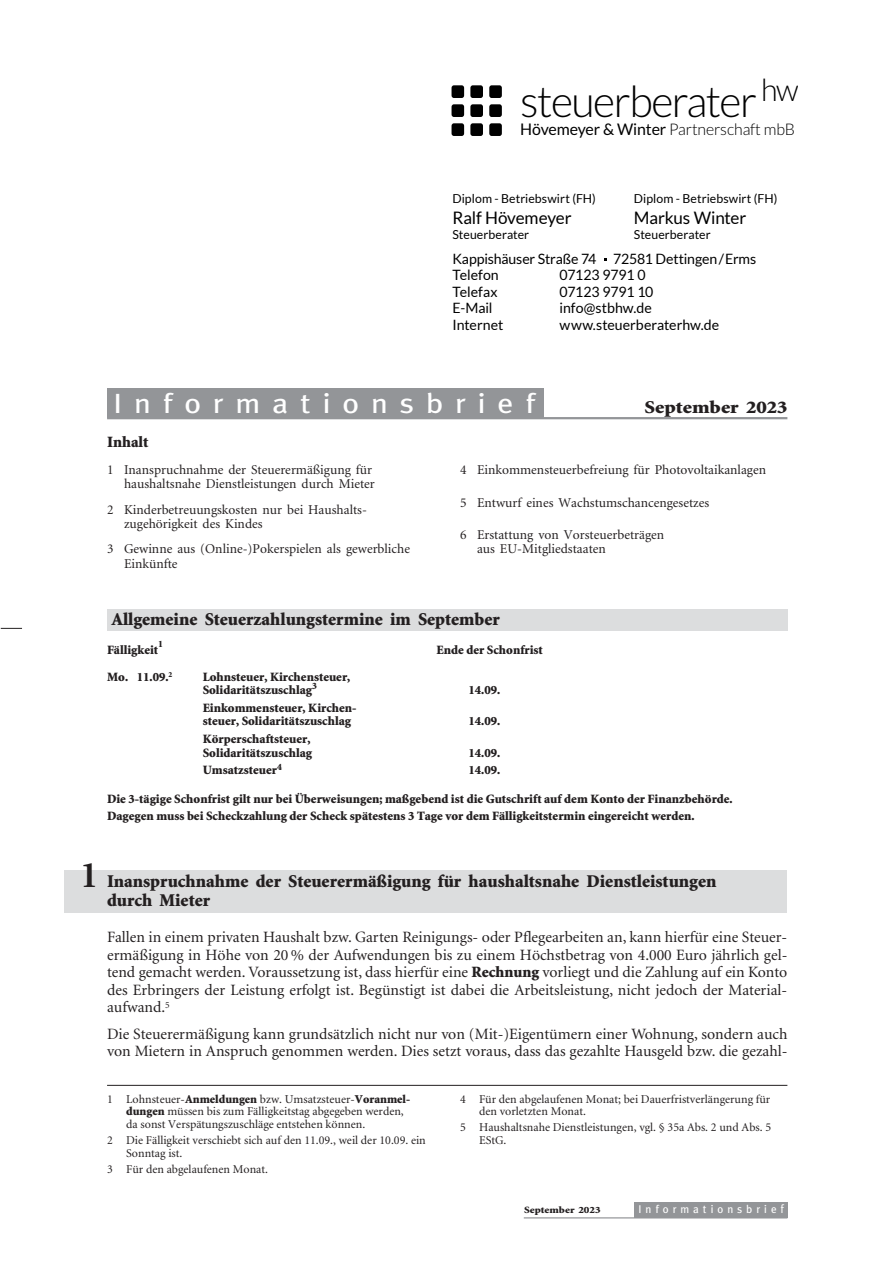
<style>
.page{position:relative;width:886px;height:1261px;background:#fff}
.page>*{position:absolute;margin:0;border:0;box-sizing:border-box;transform-origin:0 0}
.t1{font:300 43.35px "Lato";letter-spacing:-.035em;color:#000}
.t2{font:27.75px "Meta";letter-spacing:.375em;color:#fff;scale:1.15 1}
.t3{font:900 18px/19.2px "Minion";color:#231f20}
.t4{font:900 18px "Minion";color:#231f20;scale:1.15 1}
.t5{font:17.25px "Lato";letter-spacing:-.01em;color:#000}
.t6{font:16.05px "Lato";letter-spacing:-.005em;color:#000}
.t7{font:15.75px/17.4px "Minion";color:#231f20;text-align:justify}
.t8{font:900 15.75px "Minion";color:#231f20}
.t9{font:14.25px/16.5px "Lato";letter-spacing:-.005em;color:#000}
.t10{font:13.5px/14.2px "Minion";color:#231f20}
.t11{font:900 12.75px/13.5px "Minion";color:#231f20}
.t12{font:12.3px "Lato";letter-spacing:.005em;color:#000}
.t13{font:12px/12.8px "Minion";color:#231f20}
.t14{font:11.25px "Meta";letter-spacing:.36em;color:#fff}
.t15{font:900 9.75px "Minion";color:#231f20}
.t16{font:900 9.6px "Minion";color:#231f20;scale:1.15 1}
.s1{font-weight:300}
.s2{font-weight:700;font-size:37.5px}
.s3{font-weight:900}
.s4{font-size:12px}
</style>
<div class="page">
<div style="left:489px;top:85px;width:13px;height:13px;background:#000;border-radius:2px"></div>
<div style="left:470px;top:104px;width:13px;height:13px;background:#000;border-radius:2px"></div>
<div style="left:452px;top:85px;width:12px;height:13px;background:#000;border-radius:2px"></div>
<div style="left:470px;top:85px;width:13px;height:13px;background:#000;border-radius:2px"></div>
<div style="left:489px;top:104px;width:13px;height:13px;background:#000;border-radius:2px"></div>
<div style="left:452px;top:104px;width:12px;height:13px;background:#000;border-radius:2px"></div>
<div style="left:489px;top:123px;width:13px;height:13px;background:#000;border-radius:2px"></div>
<div style="left:470px;top:123px;width:13px;height:13px;background:#000;border-radius:2px"></div>
<div style="left:452px;top:123px;width:12px;height:13px;background:#000;border-radius:2px"></div>
<div style="left:634px;top:1201px;width:153px;height:16px;background:#939598"></div>
<hr style="left:524px;top:1216px;width:263px;height:2px;background:#939598">
<hr style="left:107px;top:1084px;width:680px;height:1px;background:#231f20">
<div style="left:107px;top:609px;width:680px;height:21px;background:#dcddde"></div>
<div style="left:65px;top:870px;width:722px;height:42px;background:#dcddde"></div>
<div style="left:107px;top:388px;width:437px;height:30px;background:#939598"></div>
<hr style="left:107px;top:417px;width:680px;height:2px;background:#939598">
<svg style="left:1px;top:628px;width:21px;height:1px"></svg>
<h1 class="t1" style="left:520px;top:78px;width:280px">steuerberater <sup>hw</sup></h1>
<p class="t6" style="left:520px;top:120px;width:276px">Hövemeyer &amp; Winter <span class="s1">Partnerschaft mbB</span></p>
<p class="t12" style="left:452px;top:192px;width:145px">Diplom - Betriebswirt (FH)</p>
<p class="t12" style="left:634px;top:192px;width:145px">Diplom - Betriebswirt (FH)</p>
<p class="t5" style="left:452px;top:208px;width:121px">Ralf Hövemeyer</p>
<p class="t5" style="left:634px;top:208px;width:114px">Markus Winter</p>
<p class="t12" style="left:452px;top:227px;width:78px">Steuerberater</p>
<p class="t12" style="left:634px;top:227px;width:78px">Steuerberater</p>
<p class="t9" style="left:452px;top:250px;width:305px">Kappishäuser Straße 74 72581 Dettingen /Erms<br>Telefon</p>
<p class="t9" style="left:560px;top:266px;width:87px">07123 9791 0</p>
<p class="t9" style="left:452px;top:283px;width:47px">Telefax</p>
<p class="t9" style="left:560px;top:283px;width:95px">07123 9791 10</p>
<p class="t9" style="left:452px;top:299px;width:42px">E-Mail</p>
<p class="t9" style="left:560px;top:299px;width:94px">info@stbhw.de</p>
<p class="t9" style="left:452px;top:316px;width:52px">Internet</p>
<p class="t9" style="left:560px;top:316px;width:161px">www.steuerberaterhw.de</p>
<h2 class="t2" style="left:113px;top:387px;width:368px">Informationsbrief</h2>
<p class="t4" style="left:645px;top:400px;width:126px">September 2023</p>
<p class="t8" style="left:107px;top:436px;width:43px">Inhalt</p>
<p class="t10" style="left:107px;top:464px;width:269px;text-align:right">1 Inanspruchnahme der Steuerermäßigung für haushaltsnahe Dienstleistungen durch Mieter</p>
<p class="t10" style="left:124px;top:503px;width:244px;text-indent:-17px">2 Kinderbetreuungskosten nur bei Haushalts&shy;zugehörigkeit des Kindes</p>
<p class="t10" style="left:124px;top:543px;width:287px;text-indent:-17px">3 Gewinne aus (Online-)Pokerspielen als gewerbliche<br>Einkünfte</p>
<p class="t10" style="left:460px;top:464px;width:308px">4 Einkommensteuerbefreiung für Photovoltaikanlagen</p>
<p class="t10" style="left:460px;top:496px;width:251px">5 Entwurf eines Wachstumschancengesetzes</p>
<p class="t10" style="left:477px;top:529px;width:189px;text-indent:-17px">6 Erstattung von Vorsteuerbeträgen aus EU-Mitgliedstaaten</p>
<p class="t3" style="left:111px;top:611px;width:390px">Allgemeine Steuerzahlungstermine im September</p>
<p class="t15" style="left:158px;top:640px;width:6px">1</p>
<p class="t11" style="left:107px;top:644px;width:53px">Fälligkeit</p>
<p class="t11" style="left:107px;top:670px;width:67px">Mo. 11.09.<sup>2</sup></p>
<p class="t11" style="left:203px;top:670px;width:149px">Lohnsteuer, Kirchensteuer,<br>Solidaritätszuschlag<sup>3</sup></p>
<p class="t11" style="left:203px;top:702px;width:155px">Einkommensteuer, Kirchen&shy;steuer, Solidaritätszuschlag</p>
<p class="t11" style="left:203px;top:733px;width:111px">Körperschaftsteuer,<br>Solidaritätszuschlag</p>
<p class="t11" style="left:437px;top:644px;width:108px">Ende der Schonfrist</p>
<p class="t11" style="left:468px;top:684px;width:33px">14.09.</p>
<p class="t11" style="left:468px;top:715px;width:33px">14.09.</p>
<p class="t11" style="left:469px;top:746px;width:33px">14.09.</p>
<p class="t11" style="left:203px;top:764px;width:81px">Umsatzsteuer<sup>4</sup></p>
<p class="t11" style="left:468px;top:764px;width:33px">14.09.</p>
<p class="t11" style="left:107px;top:791px;width:627px;line-height:16.6px">Die 3-tägige Schonfrist gilt nur bei Überweisungen; maßgebend ist die Gutschrift auf dem Konto der Finanzbehörde.<br>Dagegen muss bei Scheckzahlung der Scheck spätestens 3 Tage vor dem Fälligkeitstermin eingereicht werden.</p>
<p class="t3" style="left:107px;top:872px;width:611px;text-indent:-27px"><span class="s2">1</span> Inanspruchnahme der Steuerermäßigung für haushaltsnahe Dienstleistungen durch Mieter</p>
<p class="t7" style="left:107px;top:929px;width:682px">Fallen in einem privaten Haushalt bzw. Garten Reinigungs- oder Pflegearbeiten an, kann hierfür eine Steuer&shy;ermäßigung in Höhe von 20 % der Aufwendungen bis zu einem Höchstbetrag von 4.000 Euro jährlich gel&shy;tend gemacht werden. Voraussetzung ist, dass hierfür eine <span class="s3">Rechnung</span> vorliegt und die Zahlung auf ein Konto des Erbringers der Leistung erfolgt ist. Begünstigt ist dabei die Arbeitsleistung, nicht jedoch der Material&shy;aufwand.<sup>5</sup></p>
<p class="t7" style="left:107px;top:1026px;width:682px">Die Steuerermäßigung kann grundsätzlich nicht nur von (Mit-)Eigentümern einer Wohnung, sondern auch von Mietern in Anspruch genommen werden. Dies setzt voraus, dass das gezahlte Hausgeld bzw. die gezahl-</p>
<p class="t13" style="left:126px;top:1093px;width:285px;text-indent:-19px">1 Lohnsteuer-<span class="s3">Anmeldungen</span> bzw. Umsatzsteuer-<span class="s3">Voranmel&shy;dungen</span> müssen bis zum Fälligkeitstag abgegeben werden, da sonst Verspätungszuschläge entstehen können.</p>
<p class="t13" style="left:126px;top:1134px;width:301px;text-indent:-19px">2 Die Fälligkeit verschiebt sich auf den 11.09., weil der 10.09. ein<br>Sonntag ist.</p>
<p class="t13" style="left:107px;top:1163px;width:163px">3 Für den abgelaufenen Monat.</p>
<p class="t13" style="left:479px;top:1093px;width:293px;text-indent:-19px">4 Für den abgelaufenen Monat; bei Dauerfristverlängerung für den vorletzten Monat.</p>
<p class="t13" style="left:479px;top:1121px;width:294px;text-indent:-19px">5 Haushaltsnahe Dienstleistungen, vgl. § 35a Abs. 2 und Abs. 5<br>EStG.</p>
<p class="t16" style="left:524px;top:1205px;width:68px">September 2023</p>
<p class="t14" style="left:638px;top:1202px;width:147px">Informationsbrie<span class="s4">f</span></p>
</div>
